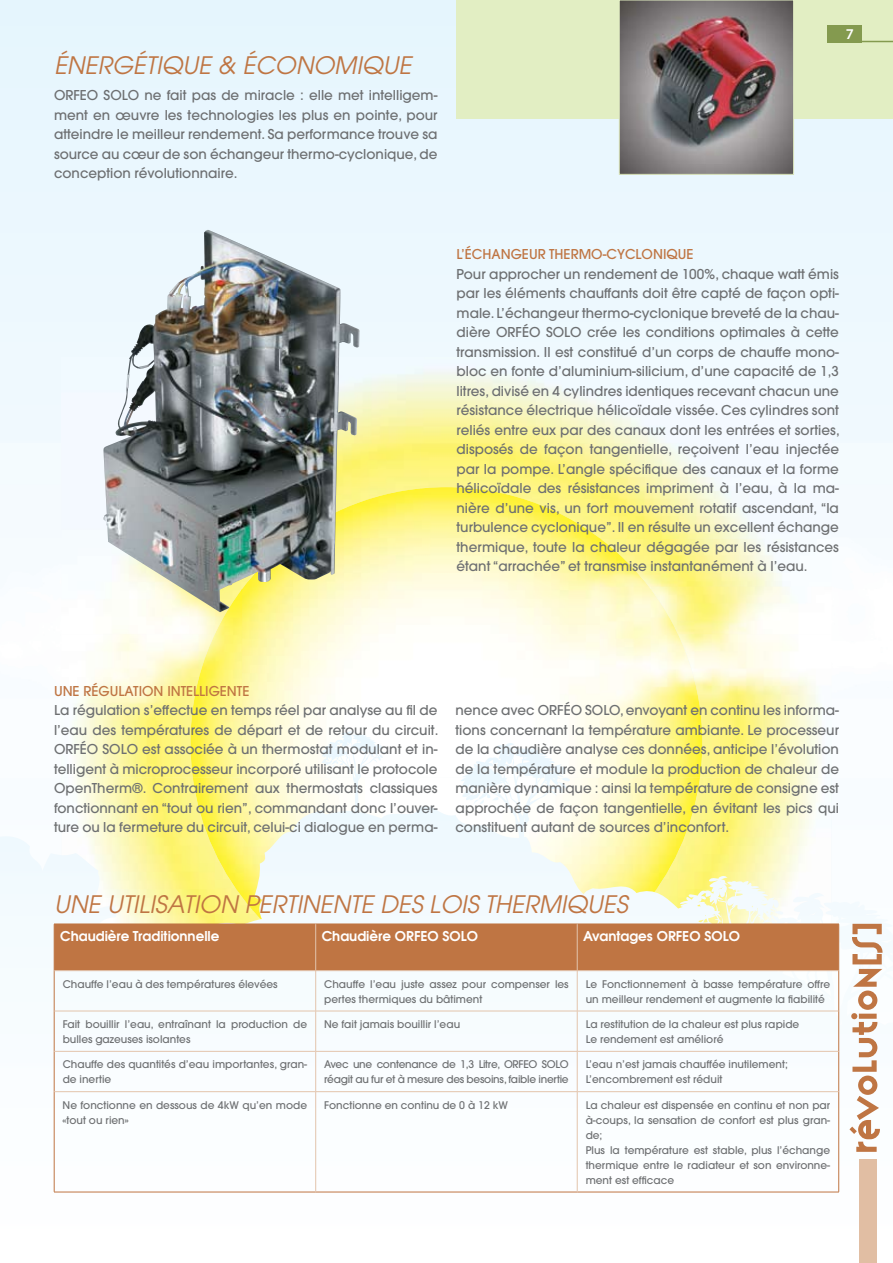
<style>
.page{position:relative;width:893px;height:1263px;background:#fff}
.page>*{position:absolute;margin:0;border:0;box-sizing:border-box;transform-origin:0 0}
.t1{font:italic 24px "Avant Garde";color:#bf7543}
.t2{font:600 15px "Myriad Pro";color:#fff}
.t3{font:500 13.5px/19.5px "Avant Garde";color:#6d6f71;text-align:justify}
.t4{font:600 13.5px "Avant Garde";color:#fff}
.t5{font:500 13.5px "Avant Garde";color:#bf7543}
.t6{font:500 10.5px/15px "Avant Garde";color:#6d6f71}
.t7{font:500 10.5px/15px "Avant Garde";letter-spacing:-.025em;color:#6d6f71}
</style>
<div class="page">
<div style="left:0;top:0;width:893px;height:444px;background:#ebf7fe"></div>
<img style="left:61px;top:358px;width:771px;height:86px">
<img style="left:74px;top:635px;width:116px;height:97px">
<img style="left:702px;top:635px;width:117px;height:97px">
<img style="left:360px;top:444px;width:60px;height:43px">
<img style="left:420px;top:444px;width:412px;height:47px">
<img style="left:600px;top:491px;width:232px;height:48px">
<img style="left:651px;top:539px;width:130px;height:47px">
<img style="left:293px;top:487px;width:307px;height:245px">
<img style="left:600px;top:538px;width:51px;height:194px">
<img style="left:190px;top:612px;width:52px;height:120px">
<img style="left:651px;top:589px;width:51px;height:143px">
<svg style="left:0;top:732px;width:893px;height:460px"></svg>
<div style="left:456px;top:0;width:437px;height:118px;background:#e2eec3"></div>
<svg style="left:849px;top:924px;width:33px;height:228px"></svg>
<div style="left:859px;top:1160px;width:18px;height:103px;background:#e1bea3"></div>
<div style="left:55px;top:925px;width:783px;height:45px;background:#bf7543"></div>
<hr style="left:54px;top:924px;width:262px;height:1px;background:#bf7543">
<hr style="left:54px;top:924px;width:1px;height:47px;background:#bf7543">
<hr style="left:316px;top:924px;width:261px;height:1px;background:#bf7543">
<hr style="left:577px;top:924px;width:262px;height:1px;background:#bf7543">
<hr style="left:838px;top:924px;width:1px;height:47px;background:#bf7543">
<hr style="left:54px;top:971px;width:1px;height:40px;background:#bf7543">
<hr style="left:838px;top:971px;width:1px;height:40px;background:#bf7543">
<hr style="left:54px;top:1011px;width:1px;height:40px;background:#bf7543">
<hr style="left:838px;top:1011px;width:1px;height:40px;background:#bf7543">
<hr style="left:54px;top:1051px;width:1px;height:41px;background:#bf7543">
<hr style="left:838px;top:1051px;width:1px;height:41px;background:#bf7543">
<hr style="left:54px;top:1092px;width:1px;height:100px;background:#bf7543">
<hr style="left:838px;top:1092px;width:1px;height:100px;background:#bf7543">
<hr style="left:54px;top:1192px;width:262px;height:1px;background:#bf7543">
<hr style="left:316px;top:1192px;width:261px;height:1px;background:#bf7543">
<hr style="left:577px;top:1192px;width:262px;height:1px;background:#bf7543">
<hr style="left:315px;top:924px;width:1px;height:46px;background:#e3c4ac">
<hr style="left:577px;top:924px;width:1px;height:46px;background:#e3c4ac">
<hr style="left:54px;top:970px;width:262px;height:1px;background:#e3c4ac">
<hr style="left:316px;top:970px;width:261px;height:1px;background:#e3c4ac">
<hr style="left:315px;top:971px;width:1px;height:40px;background:#e3c4ac">
<hr style="left:577px;top:970px;width:261px;height:1px;background:#e3c4ac">
<hr style="left:577px;top:971px;width:1px;height:40px;background:#e3c4ac">
<hr style="left:54px;top:1011px;width:262px;height:1px;background:#e3c4ac">
<hr style="left:316px;top:1011px;width:261px;height:1px;background:#e3c4ac">
<hr style="left:315px;top:1011px;width:1px;height:40px;background:#e3c4ac">
<hr style="left:577px;top:1011px;width:261px;height:1px;background:#e3c4ac">
<hr style="left:577px;top:1011px;width:1px;height:40px;background:#e3c4ac">
<hr style="left:54px;top:1051px;width:262px;height:1px;background:#e3c4ac">
<hr style="left:316px;top:1051px;width:261px;height:1px;background:#e3c4ac">
<hr style="left:315px;top:1051px;width:1px;height:40px;background:#e3c4ac">
<hr style="left:577px;top:1051px;width:261px;height:1px;background:#e3c4ac">
<hr style="left:577px;top:1051px;width:1px;height:40px;background:#e3c4ac">
<hr style="left:54px;top:1091px;width:262px;height:1px;background:#e3c4ac">
<hr style="left:316px;top:1091px;width:261px;height:1px;background:#e3c4ac">
<hr style="left:315px;top:1092px;width:1px;height:100px;background:#e3c4ac">
<hr style="left:577px;top:1091px;width:261px;height:1px;background:#e3c4ac">
<hr style="left:577px;top:1092px;width:1px;height:100px;background:#e3c4ac">
<img style="left:103px;top:231px;width:257px;height:381px">
<img style="left:621px;top:2px;width:171px;height:171px">
<div style="left:619px;top:0;width:175px;height:175px;border:1px solid #e2eec3"></div>
<div style="left:828px;top:25px;width:34px;height:17px;background:#849a4f"></div>
<hr style="left:862px;top:41px;width:31px;height:1px;background:#849a4f">
<h1 class="t1" style="left:54px;top:50px;width:359px">ÉNERGÉTIQUE &amp; ÉCONOMIQUE</h1>
<p class="t3" style="left:54px;top:86px;width:385px">ORFEO SOLO ne fait pas de miracle : elle met intelligem&shy;ment en œuvre les technologies les plus en pointe, pour atteindre le meilleur rendement. Sa performance trouve sa source au cœur de son échangeur thermo-cyclonique, de conception révolutionnaire.</p>
<p class="t2" style="left:846px;top:24px;width:10px">7</p>
<p class="t5" style="left:457px;top:246px;width:238px">L’ÉCHANGEUR THERMO-CYCLONIQUE</p>
<p class="t3" style="left:457px;top:264px;width:385px">Pour approcher un rendement de 100%, chaque watt émis par les éléments chauffants doit être capté de façon opti&shy;male. L’échangeur thermo-cyclonique breveté de la chau&shy;dière Orféo SOLO crée les conditions optimales à cette transmission. Il est constitué d’un corps de chauffe mono&shy;bloc en fonte d’aluminium-silicium, d’une capacité de 1,3 litres, divisé en 4 cylindres identiques recevant chacun une résistance électrique hélicoïdale vissée. Ces cylindres sont reliés entre eux par des canaux dont les entrées et sorties, disposés de façon tangentielle, reçoivent l’eau injectée par la pompe. L’angle spécifique des canaux et la forme hélicoïdale des résistances impriment à l’eau, à la ma&shy;nière d’une vis, un fort mouvement rotatif ascendant, “la turbulence cyclonique”. Il en résulte un excellent échange thermique, toute la chaleur dégagée par les résistances étant “arrachée” et transmise instantanément à l’eau.</p>
<p class="t5" style="left:54px;top:683px;width:197px">UNE RÉGULATION INTELLIGENTE</p>
<p class="t3" style="left:54px;top:700px;width:386px">La régulation s’effectue en temps réel par analyse au fil de l’eau des températures de départ et de retour du circuit.<br>Orféo SOLO est associée à un thermostat modulant et in&shy;telligent à microprocesseur incorporé utilisant le protocole OpenTherm®. Contrairement aux thermostats classiques fonctionnant en “tout ou rien”, commandant donc l’ouver&shy;ture ou la fermeture du circuit, celui-ci dialogue en perma-</p>
<p class="t3" style="left:455px;top:700px;width:385px">nence avec Orféo SOLO, envoyant en continu les informa&shy;tions concernant la température ambiante. Le processeur de la chaudière analyse ces données, anticipe l’évolution de la température et module la production de chaleur de manière dynamique : ainsi la température de consigne est approchée de façon tangentielle, en évitant les pics qui constituent autant de sources d’inconfort.</p>
<h1 class="t1" style="left:54px;top:889px;width:575px">UNE UTILISATION PERTINENTE DES LOIS THERMIQUES</h1>
<p class="t4" style="left:60px;top:927px;width:161px">Chaudière Traditionnelle</p>
<p class="t4" style="left:322px;top:927px;width:158px">Chaudière ORFEO SOLO</p>
<p class="t4" style="left:583px;top:927px;width:158px">Avantages ORFEO SOLO</p>
<p class="t6" style="left:63px;top:976px;width:216px">Chauffe l’eau à des températures élevées</p>
<p class="t6" style="left:324px;top:976px;width:246px">Chauffe l’eau juste assez pour compenser les pertes thermiques du bâtiment</p>
<p class="t6" style="left:586px;top:976px;width:246px">Le Fonctionnement à basse température offre un meilleur rendement et augmente la fiabilité</p>
<p class="t6" style="left:63px;top:1016px;width:246px">Fait bouillir l’eau, entraînant la production de bulles gazeuses isolantes</p>
<p class="t6" style="left:324px;top:1016px;width:138px">Ne fait jamais bouillir l’eau</p>
<p class="t6" style="left:586px;top:1016px;width:215px">La restitution de la chaleur est plus rapide<br>Le rendement est amélioré</p>
<p class="t6" style="left:63px;top:1057px;width:246px">Chauffe des quantités d’eau importantes, gran&shy;de inertie</p>
<p class="t7" style="left:324px;top:1057px;width:246px">Avec une contenance de 1,3 Litre, ORFEO SOLO réagit au fur et à mesure des besoins, faible inertie</p>
<p class="t6" style="left:586px;top:1057px;width:204px">L’eau n’est jamais chauffée inutilement;<br>L’encombrement est réduit</p>
<p class="t6" style="left:63px;top:1097px;width:246px">Ne fonctionne en dessous de 4kW qu’en mode «tout ou rien»</p>
<p class="t6" style="left:324px;top:1097px;width:185px">Fonctionne en continu de 0 à 12 kW</p>
<p class="t6" style="left:586px;top:1097px;width:246px">La chaleur est dispensée en continu et non par à-coups, la sensation de confort est plus gran&shy;de;<br>Plus la température est stable, plus l’échange thermique entre le radiateur et son environne&shy;ment est effi cace</p>
</div>
